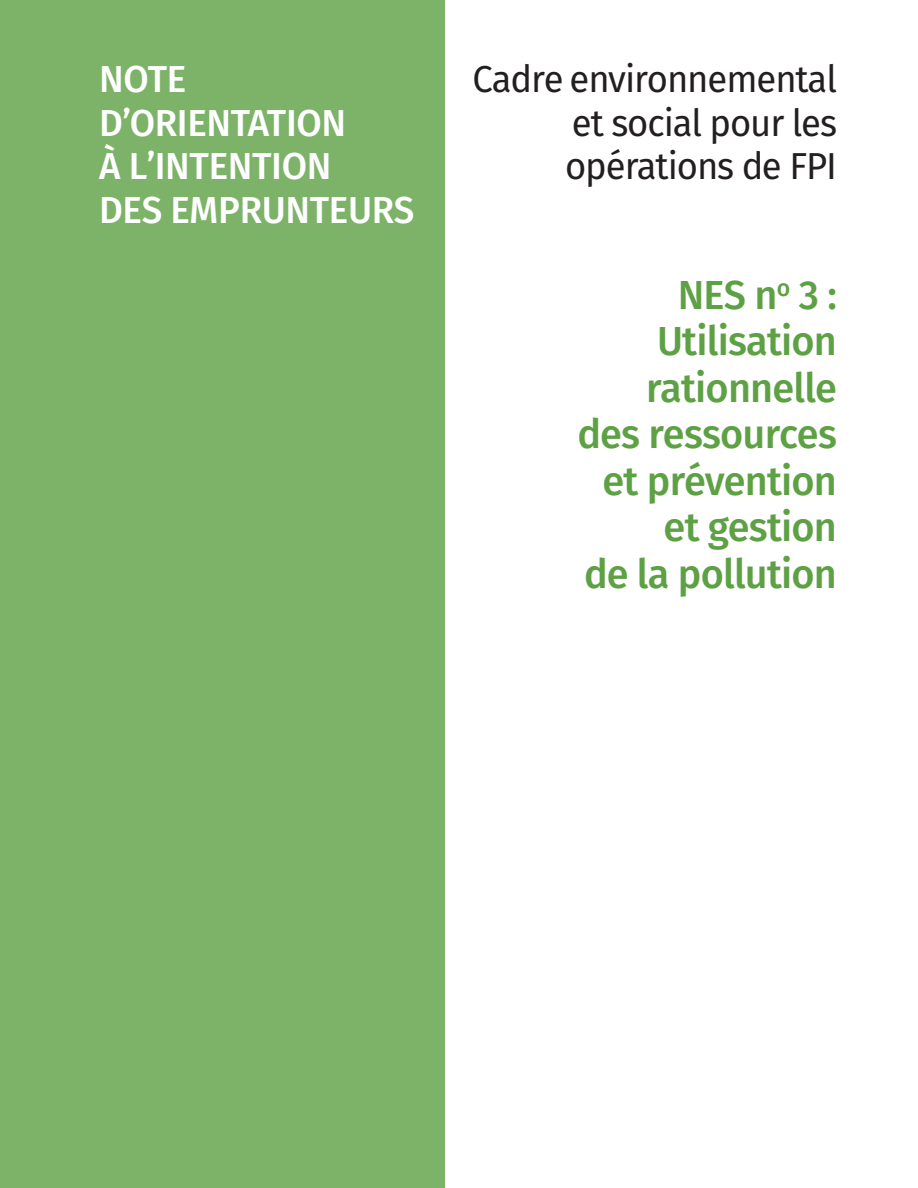
<style>
.page{position:relative;width:918px;height:1188px;background:#fff}
.page>*{position:absolute;margin:0;border:0;box-sizing:border-box;transform-origin:0 0}
.t1{font:500 40.5px/46.5px "Fira Sans";letter-spacing:-.02em;color:#5da144;text-align:right}
.t2{font:37.5px/43.5px "Fira Sans";letter-spacing:-.03em;color:#231f20;text-align:justify}
.t3{font:500 37.5px/43.5px "Fira Sans";letter-spacing:-.01em;color:#fff}
</style>
<div class="page">
<div style="left:0;top:0;width:445px;height:1188px;background:#7db369"></div>
<p class="t3" style="left:99px;top:60px;width:317px">NOTE<br>D’ORIENTATION<br>À L’INTENTION<br>DES EMPRUNTEURS</p>
<p class="t2" style="left:565px;top:60px;width:273px;text-indent:-93px">Cadre environnemental et social pour les opérations de FPI</p>
<p class="t1" style="left:578px;top:275px;width:261px">NES n<sup>o</sup> 3 :<br>Utilisation rationnelle des ressources et prévention et gestion<br>de la pollution</p>
</div>
